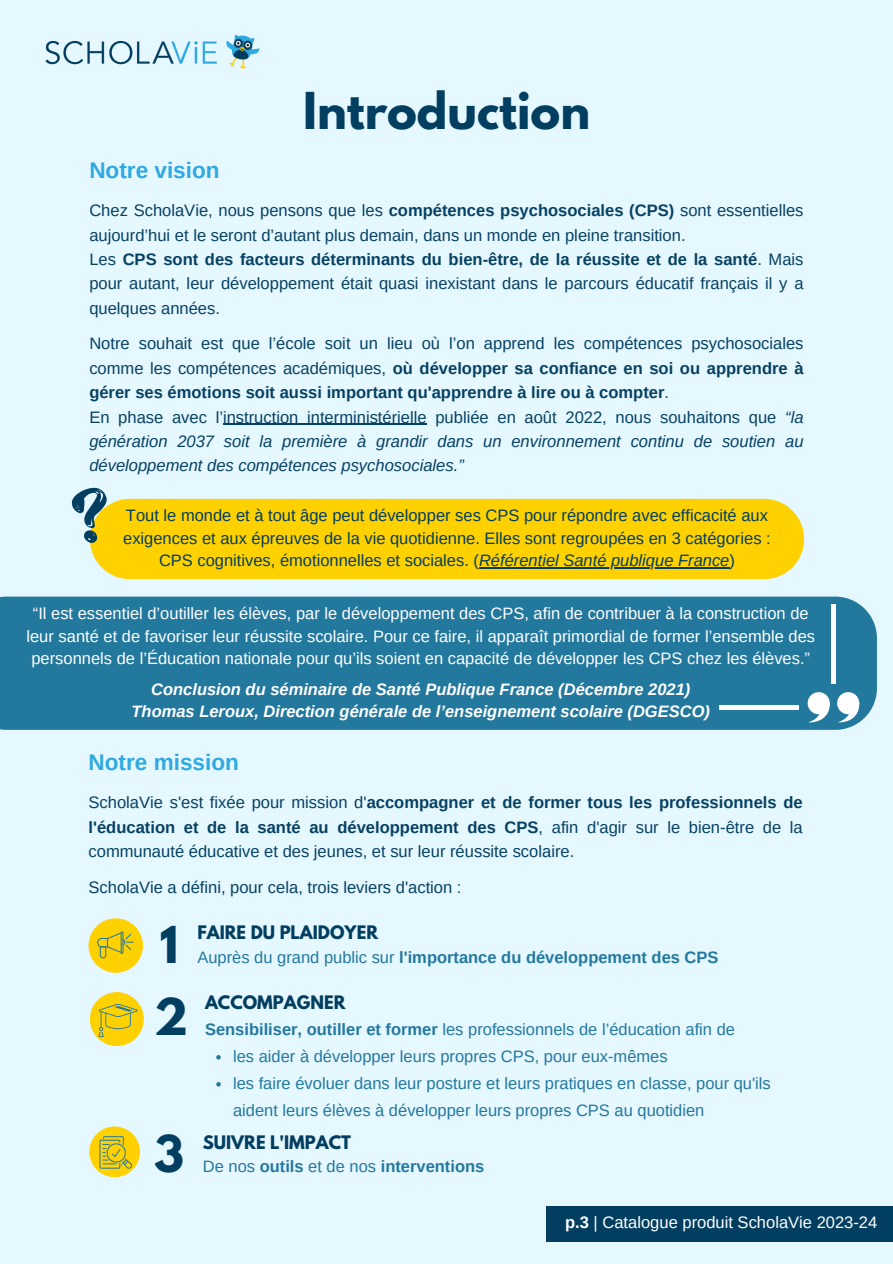
<style>
.page{position:relative;width:893px;height:1264px;background:#fff}
.page>*{position:absolute;margin:0;border:0;box-sizing:border-box;transform-origin:0 0}
.t1{font:700 45px "League Spartan";color:#023e5f}
.t2{font:700 22.5px "Arimo";color:#2fa9e1}
.t3{font:16.5px/24.3px "Arimo";color:#064162;text-align:justify}
.t4{font:16.5px/22.5px "Arimo";color:#fff;text-align:center}
.t5{font:16.5px/27px "Arimo";color:#23789e}
.t6{font:16.5px/22.5px "Arimo";color:#023e5f;text-align:center}
.t7{font:italic 16.5px/24.3px "Arimo";color:#064162;text-align:justify}
.t8{font:italic 700 16.5px/22.5px "Arimo";color:#fff;text-align:center}
.t9{font:700 16.5px "Arimo";color:#23789e}
.t10{font:700 16.5px "League Spartan";color:#023e5f}
.s1{font-weight:700}
.s2{font-style:normal}
.s3{font-style:italic}
.s4{font-weight:400}
</style>
<div class="page">
<div style="left:0;top:0;width:892px;height:1263px;background:#e5f7ff"></div>
<div style="left:546px;top:1206px;width:346px;height:35px;background:#023e5f"></div>
<img style="left:45px;top:34px;width:215px;height:36px">
<div style="left:90px;top:992px;width:54px;height:54px;background:#ffd100;border-radius:50%"></div>
<svg style="left:99px;top:1004px;width:38px;height:33px"></svg>
<div style="left:88px;top:918px;width:55px;height:54px;background:#ffd100;border-radius:50%"></div>
<hr style="left:121px;top:931px;width:2px;height:23px;background:#23789e">
<svg style="left:97px;top:932px;width:37px;height:26px"></svg>
<div style="left:89px;top:1126px;width:51px;height:51px;background:#ffd100;border-radius:50%"></div>
<svg style="left:99px;top:1136px;width:33px;height:32px"></svg>
<div style="left:90px;top:499px;width:714px;height:80px;background:#ffd100"></div>
<hr style="left:479px;top:567px;width:250px;height:1px;background:#023e5f">
<svg style="left:72px;top:487px;width:35px;height:56px"></svg>
<div style="left:0;top:596px;width:876px;height:133px;background:#23789e"></div>
<svg style="left:808px;top:692px;width:23px;height:30px"></svg>
<svg style="left:838px;top:692px;width:23px;height:30px"></svg>
<hr style="left:831px;top:604px;width:4px;height:79px;background:#fff">
<hr style="left:719px;top:705px;width:79px;height:4px;background:#fff">
<svg style="left:216px;top:1055px;width:5px;height:4px"></svg>
<svg style="left:216px;top:1082px;width:5px;height:4px"></svg>
<hr style="left:223px;top:424px;width:203px;height:1px;background:#064162">
<h2 class="t1" style="left:303px;top:88px;width:288px">Introduction</h2>
<p class="t2" style="left:89px;top:158px;width:132px">Notre vision</p>
<p class="t3" style="left:89px;top:198px;width:715px">Chez ScholaVie, nous pensons que les <span class="s1">compétences psychosociales (CPS)</span> sont essentielles aujourd’hui et le seront d’autant plus demain, dans un monde en pleine transition.</p>
<p class="t3" style="left:89px;top:247px;width:715px">Les <span class="s1">CPS sont des facteurs déterminants du bien-être, de la réussite et de la santé</span>. Mais pour autant, leur développement était quasi inexistant dans le parcours éducatif français il y a quelques années.</p>
<h3 class="t3" style="left:89px;top:331px;width:715px">Notre souhait est que l’école soit un lieu où l’on apprend les compétences psychosociales comme les compétences académiques, <span class="s1">où développer sa confiance en soi ou apprendre à gérer ses émotions soit aussi important qu'apprendre à lire ou à compter</span>.</h3>
<p class="t7" style="left:89px;top:405px;width:715px"><span class="s2">En phase avec l’instruction interministérielle publiée en août 2022, nous souhaitons que</span> “la génération 2037 soit la première à grandir dans un environnement continu de soutien au développement des compétences psychosociales.”</p>
<p class="t6" style="left:123px;top:504px;width:649px">Tout le monde et à tout âge peut développer ses CPS pour répondre avec efficacité aux exigences et aux épreuves de la vie quotidienne. Elles sont regroupées en 3 catégories :<br>CPS cognitives, émotionnelles et sociales. (<span class="s3">Référentiel Santé publique France</span>)</p>
<p class="t4" style="left:26px;top:602px;width:790px">“Il est essentiel d’outiller les élèves, par le développement des CPS, afin de contribuer à la construction de leur santé et de favoriser leur réussite scolaire. Pour ce faire, il apparaît primordial de former l’ensemble des personnels de l’Éducation nationale pour qu’ils soient en capacité de développer les CPS chez les élèves.”</p>
<p class="t8" style="left:131px;top:677px;width:580px">Conclusion du séminaire de Santé Publique France (Décembre 2021)<br>Thomas Leroux, Direction générale de l’enseignement scolaire (DGESCO)</p>
<h2 class="t2" style="left:88px;top:749px;width:152px">Notre mission</h2>
<p class="t3" style="left:88px;top:790px;width:715px">ScholaVie s'est fixée pour mission d'<span class="s1">accompagner et de former tous les professionnels de l'éducation et de la santé au développement des CPS</span>, afin d'agir sur le bien-être de la communauté éducative et des jeunes, et sur leur réussite scolaire.</p>
<p class="t3" style="left:88px;top:874px;width:374px">ScholaVie a défini, pour cela, trois leviers d'action :</p>
<p class="t1" style="left:160px;top:922px;width:20px">1</p>
<p class="t1" style="left:154px;top:994px;width:35px">2</p>
<p class="t10" style="left:197px;top:924px;width:182px">FAIRE DU PLAIDOYER</p>
<p class="t9" style="left:197px;top:948px;width:522px"><span class="s4">Auprès du grand public sur</span> l'importance du développement des CPS</p>
<p class="t10" style="left:205px;top:994px;width:142px">ACCOMPAGNER</p>
<p class="t5" style="left:205px;top:1015px;width:531px"><span class="s1">Sensibiliser, outiller et former</span> les professionnels de l’éducation afin de</p>
<p class="t5" style="left:233px;top:1042px;width:436px">les aider à développer leurs propres CPS, pour eux-mêmes</p>
<p class="t5" style="left:233px;top:1069px;width:539px">les faire évoluer dans leur posture et leurs pratiques en classe, pour qu'ils aident leurs élèves à développer leurs propres CPS au quotidien</p>
<h3 class="t1" style="left:154px;top:1131px;width:31px">3</h3>
<p class="t10" style="left:203px;top:1134px;width:150px">SUIVRE L'IMPACT</p>
<p class="t9" style="left:203px;top:1156px;width:283px"><span class="s4">De nos</span> outils <span class="s4">et de nos</span> interventions</p>
<h1 class="t4" style="left:565px;top:1211px;width:314px"><span class="s1">p.3</span> | Catalogue produit ScholaVie 2023-24</h1>
</div>
